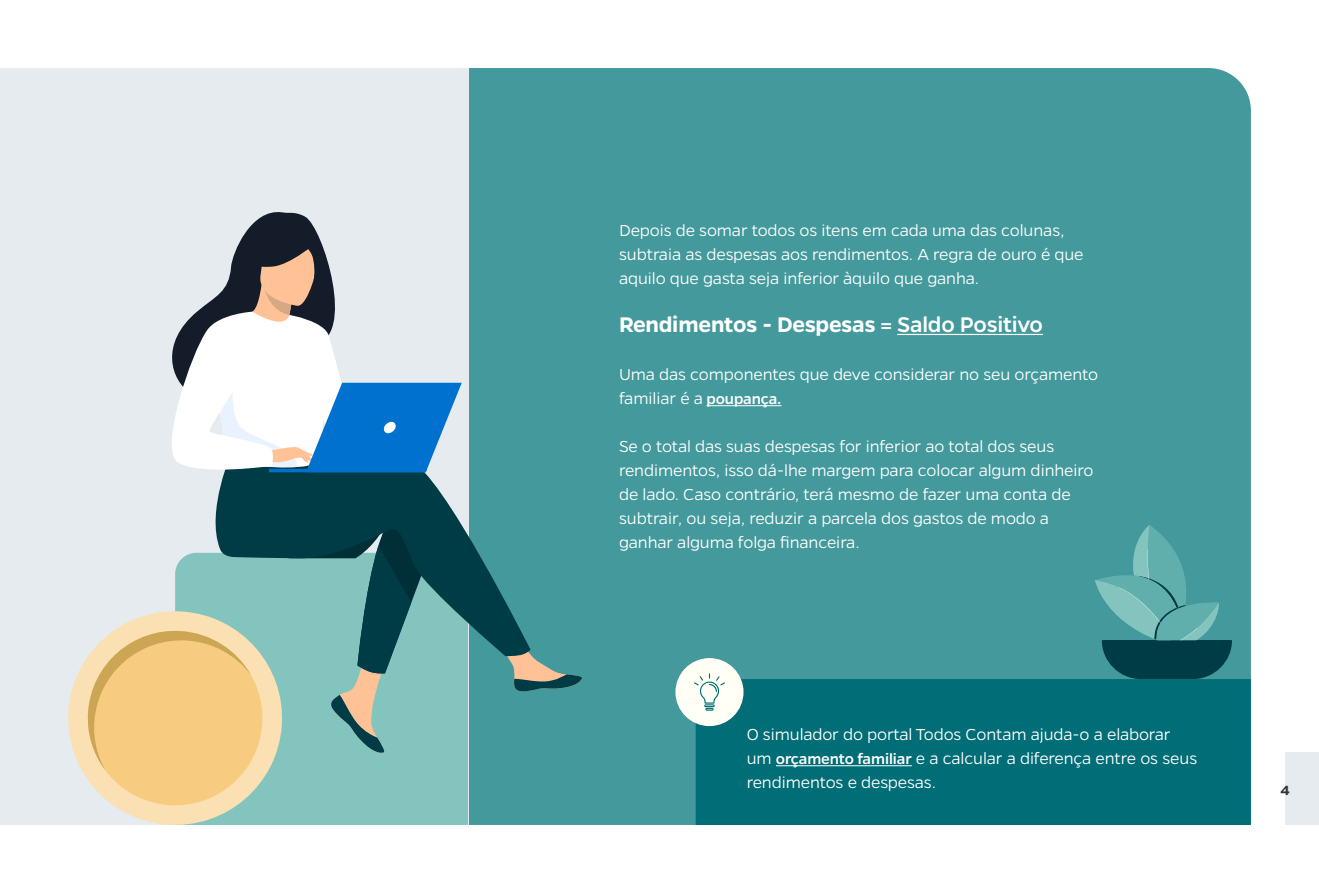
<style>
.page{position:relative;width:1319px;height:893px;background:#fff}
.page>*{position:absolute;margin:0;border:0;box-sizing:border-box;transform-origin:0 0}
.t1{font:600 24px "Gentona";letter-spacing:-.01em;color:#fff}
.t2{font:300 18px/24px "Gentona";letter-spacing:-.01em;color:#fff}
.t3{font:600 15px "Gentona";color:#313332}
.s1{font-weight:500}
.s2{font-weight:500;font-size:16.5px}
</style>
<div class="page">
<div style="left:1284px;top:753px;width:34px;height:72px;background:#e5ebef"></div>
<div style="left:468px;top:68px;width:782px;height:757px;background:#44999c"></div>
<div style="left:695px;top:679px;width:555px;height:146px;background:#006d77"></div>
<div style="left:0;top:68px;width:468px;height:757px;background:#e5ebef"></div>
<div style="left:175px;top:553px;width:293px;height:272px;background:#83c5be"></div>
<svg style="left:496px;top:638px;width:86px;height:55px;background:#62938d"></svg>
<svg style="left:205px;top:451px;width:325px;height:205px;background:#3c7c80"></svg>
<svg style="left:288px;top:495px;width:143px;height:258px;background:#548e8c"></svg>
<svg style="left:172px;top:212px;width:289px;height:264px"></svg>
<hr style="left:897px;top:334px;width:145px;height:1px;background:#fff">
<hr style="left:706px;top:405px;width:75px;height:1px;background:#fff">
<hr style="left:775px;top:765px;width:136px;height:1px;background:#fff">
<svg style="left:68px;top:607px;width:218px;height:218px"></svg>
<svg style="left:85px;top:628px;width:180px;height:180px;background:#f1ce8c"></svg>
<div style="left:675px;top:658px;width:68px;height:68px;background:#fffff5;border-radius:50%"></div>
<svg style="left:694px;top:673px;width:31px;height:38px"></svg>
<svg style="left:1094px;top:525px;width:137px;height:154px;background:#438f91"></svg>
<p class="t2" style="left:619px;top:218px;width:466px">Depois de somar todos os itens em cada uma das colunas, subtraia as despesas aos rendimentos. A regra de ouro é que aquilo que gasta seja inferior àquilo que ganha.</p>
<h1 class="t1" style="left:619px;top:311px;width:425px">Rendimentos - Despesas = <span class="s1">Saldo Positivo</span></h1>
<p class="t2" style="left:619px;top:362px;width:480px">Uma das componentes que deve considerar no seu orçamento familiar é a <span class="s2">poupança.</span></p>
<p class="t2" style="left:619px;top:434px;width:476px">Se o total das suas despesas for inferior ao total dos seus rendimentos, isso dá-lhe margem para colocar algum dinheiro de lado. Caso contrário, terá mesmo de fazer uma conta de subtrair, ou seja, reduzir a parcela dos gastos de modo a ganhar alguma folga financeira.</p>
<p class="t2" style="left:746px;top:722px;width:452px">O simulador do portal Todos Contam ajuda-o a elaborar um <span class="s2">orçamento familiar</span> e a calcular a diferença entre os seus rendimentos e despesas.</p>
<p class="t3" style="left:1280px;top:781px;width:11px">4</p>
</div>
